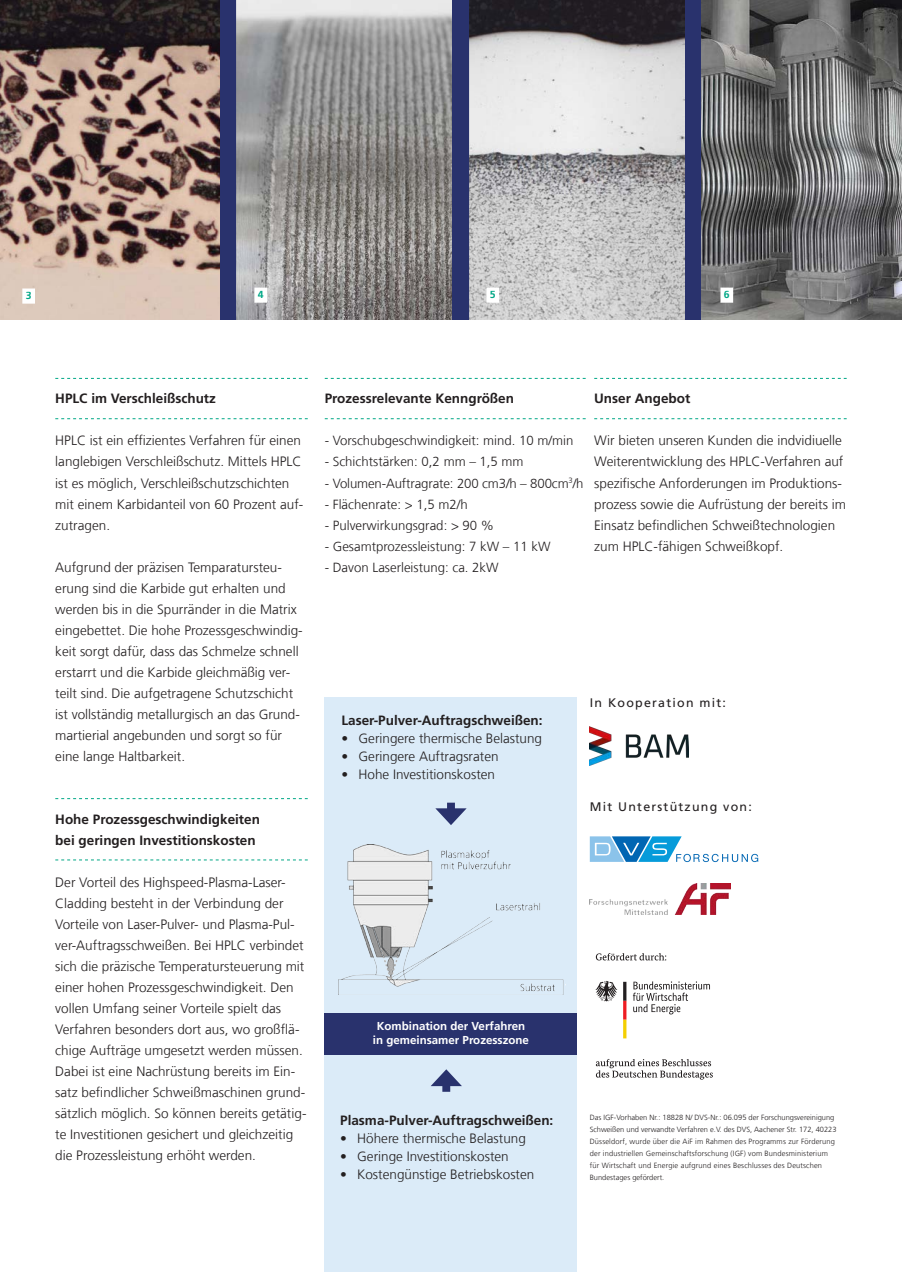
<style>
.page{position:relative;width:902px;height:1272px;background:#fff}
.page>*{position:absolute;margin:0;border:0;box-sizing:border-box;transform-origin:0 0}
._06_Fließtext{font:300 13.5px/21px "Frutiger LT Com";color:#231f20}
._11_Zwischenüberschr{font:700 13.5px/21px "Frutiger LT Com";color:#231f20}
._06_Fließtext-2{font:700 13.5px "Frutiger LT Com";color:#231f20}
._06_Fließtext-3{font:300 13.2px "Frutiger LT Com";color:#231f20}
._04_Einleitungstext{font:12.45px "Frutiger LT Com";letter-spacing:.1em;color:#231f20}
._06_Fließtext-4{font:700 11.55px "Frutiger LT Com";color:#fff}
.t1{font:700 10.5px "Frutiger LT Com";color:#00a786}
._06_Fließtext-5{font:300 7.5px/12px "Frutiger LT Com";letter-spacing:.02em;color:#231f20}
</style>
<div class="page">
<div style="left:325px;top:697px;width:252px;height:574px;background:#dbebf8"></div>
<svg style="left:55px;top:378px;width:253px;height:1px"></svg>
<svg style="left:55px;top:418px;width:253px;height:1px"></svg>
<svg style="left:55px;top:798px;width:253px;height:1px"></svg>
<svg style="left:55px;top:859px;width:253px;height:1px"></svg>
<svg style="left:594px;top:378px;width:252px;height:1px"></svg>
<svg style="left:594px;top:418px;width:252px;height:1px"></svg>
<svg style="left:325px;top:378px;width:260px;height:1px"></svg>
<svg style="left:325px;top:418px;width:260px;height:1px"></svg>
<div style="left:325px;top:1013px;width:252px;height:41px;background:#29326d"></div>
<img style="left:338px;top:844px;width:226px;height:150px">
<div style="left:0;top:0;width:901px;height:319px;background:#29326d"></div>
<img style="left:701px;top:0;width:200px;height:319px">
<img style="left:469px;top:0;width:215px;height:319px">
<img style="left:0;top:0;width:219px;height:319px">
<img style="left:236px;top:0;width:215px;height:319px">
<div style="left:442px;top:1079px;width:8px;height:12px;background:#29326d"></div>
<svg style="left:431px;top:1069px;width:31px;height:17px"></svg>
<div style="left:447px;top:802px;width:8px;height:12px;background:#29326d"></div>
<svg style="left:435px;top:808px;width:31px;height:17px"></svg>
<img style="left:589px;top:726px;width:99px;height:39px">
<svg style="left:589px;top:836px;width:169px;height:26px"></svg>
<svg style="left:595px;top:953px;width:71px;height:7px"></svg>
<svg style="left:595px;top:1059px;width:117px;height:20px"></svg>
<svg style="left:595px;top:980px;width:22px;height:21px"></svg>
<svg style="left:623px;top:981px;width:3px;height:57px"></svg>
<svg style="left:632px;top:981px;width:78px;height:33px"></svg>
<img style="left:589px;top:883px;width:141px;height:31px">
<div style="left:256px;top:289px;width:9px;height:12px;background:#fff"></div>
<div style="left:254px;top:287px;width:13px;height:16px;border:3px solid #fff"></div>
<div style="left:24px;top:290px;width:10px;height:12px;background:#fff"></div>
<div style="left:22px;top:288px;width:13px;height:15px;border:3px solid #fff"></div>
<div style="left:488px;top:289px;width:9px;height:12px;background:#fff"></div>
<div style="left:486px;top:287px;width:13px;height:16px;border:3px solid #fff"></div>
<div style="left:722px;top:289px;width:9px;height:12px;background:#fff"></div>
<div style="left:720px;top:287px;width:13px;height:16px;border:3px solid #fff"></div>
<p class="t1" style="left:26px;top:289px;width:7px">3</p>
<p class="t1" style="left:258px;top:289px;width:7px">4</p>
<p class="t1" style="left:490px;top:289px;width:7px">5</p>
<p class="t1" style="left:723px;top:289px;width:7px">6</p>
<p class="_11_Zwischenüberschr" style="left:55px;top:388px;width:162px">HPLC im Verschleißschutz</p>
<p class="_06_Fließtext" style="left:55px;top:430px;width:250px">HPLC ist ein effizientes Verfahren für einen langlebigen Verschleißschutz. Mittels HPLC ist es möglich, Verschleißschutzschichten mit einem Karbidanteil von 60 Prozent auf&shy;zutragen.</p>
<p class="_06_Fließtext" style="left:55px;top:556px;width:249px">Aufgrund der präzisen Temparatursteu&shy;erung sind die Karbide gut erhalten und werden bis in die Spurränder in die Matrix eingebettet. Die hohe Prozessgeschwindig&shy;keit sorgt dafür, dass das Schmelze schnell erstarrt und die Karbide gleichmäßig ver&shy;teilt sind. Die aufgetragene Schutzschicht ist vollständig metallurgisch an das Grund&shy;martierial angebunden und sorgt so für eine lange Haltbarkeit.</p>
<p class="_11_Zwischenüberschr" style="left:55px;top:808px;width:206px">Hohe Prozessgeschwindigkeiten bei geringen Investitionskosten</p>
<p class="_06_Fließtext" style="left:55px;top:871px;width:251px">Der Vorteil des Highspeed-Plasma-Laser-Cladding besteht in der Verbindung der Vorteile von Laser-Pulver- und Plasma-Pul&shy;ver-Auftragsschweißen. Bei HPLC verbindet sich die präzische Temperatursteuerung mit einer hohen Prozessgeschwindigkeit. Den vollen Umfang seiner Vorteile spielt das Verfahren besonders dort aus, wo großflä&shy;chige Aufträge umgesetzt werden müssen.</p>
<p class="_06_Fließtext" style="left:55px;top:1060px;width:253px">Dabei ist eine Nachrüstung bereits im Ein&shy;satz befindlicher Schweißmaschinen grund&shy;sätzlich möglich. So können bereits getätig&shy;te Investitionen gesichert und gleichzeitig die Prozessleistung erhöht werden.</p>
<p class="_11_Zwischenüberschr" style="left:325px;top:388px;width:191px">Prozessrelevante Kenngrößen</p>
<p class="_06_Fließtext-3" style="left:325px;top:433px;width:250px">- Vorschubgeschwindigkeit: mind. 10 m/min</p>
<p class="_06_Fließtext-3" style="left:325px;top:454px;width:200px">- Schichtstärken: 0,2 mm – 1,5 mm</p>
<p class="_06_Fließtext-3" style="left:325px;top:475px;width:260px">- Volumen-Auftragrate: 200 cm3/h – 800cm<sup>3</sup>/h</p>
<p class="_06_Fließtext-3" style="left:325px;top:496px;width:144px">- Flächenrate: &gt; 1,5 m2/h</p>
<p class="_06_Fließtext-3" style="left:325px;top:517px;width:171px">- Pulverwirkungsgrad: &gt; 90 %</p>
<p class="_06_Fließtext-3" style="left:325px;top:538px;width:227px">- Gesamtprozessleistung: 7 kW – 11 kW</p>
<p class="_06_Fließtext-3" style="left:325px;top:559px;width:175px">- Davon Laserleistung: ca. 2kW</p>
<p class="_11_Zwischenüberschr" style="left:594px;top:388px;width:97px">Unser Angebot</p>
<p class="_06_Fließtext" style="left:594px;top:430px;width:253px">Wir bieten unseren Kunden die indvidiuelle Weiterentwicklung des HPLC-Verfahren auf spezifische Anforderungen im Produktions&shy;prozess sowie die Aufrüstung der bereits im Einsatz befindlichen Schweißtechnologien zum HPLC-fähigen Schweißkopf.</p>
<p class="_06_Fließtext-2" style="left:341px;top:712px;width:203px">Laser-Pulver-Auftragschweißen:</p>
<p class="_06_Fließtext" style="left:341px;top:728px;width:202px">• Geringere thermische Belastung</p>
<p class="_06_Fließtext" style="left:341px;top:746px;width:159px">• Geringere Auftragsraten</p>
<p class="_06_Fließtext" style="left:341px;top:764px;width:155px">• Hohe Investitionskosten</p>
<p class="_04_Einleitungstext" style="left:589px;top:695px;width:138px">In Kooperation mit:</p>
<p class="_04_Einleitungstext" style="left:589px;top:799px;width:163px">Mit Unterstützung von:</p>
<p class="_06_Fließtext-4" style="left:377px;top:1018px;width:150px">Kombination der Verfahren</p>
<p class="_06_Fließtext-4" style="left:373px;top:1033px;width:157px">in gemeinsamer Prozesszone</p>
<p class="_06_Fließtext-2" style="left:340px;top:1112px;width:215px">Plasma-Pulver-Auftragschweißen:</p>
<p class="_06_Fließtext" style="left:340px;top:1127px;width:187px">• Höhere thermische Belastung</p>
<p class="_06_Fließtext" style="left:340px;top:1145px;width:170px">• Geringe Investitionskosten</p>
<p class="_06_Fließtext" style="left:340px;top:1163px;width:196px">• Kostengünstige Betriebskosten</p>
<p class="_06_Fließtext-5" style="left:589px;top:1111px;width:248px">Das IGF-Vorhaben Nr.: 18828 N/ DVS-Nr.: 06.095 der Forschungsvereinigung Schweißen und verwandte Verfahren e.V. des DVS, Aachener Str. 172, 40223<br>Düsseldorf, wurde über die AiF im Rahmen des Programms zur Förderung der industriellen Gemeinschaftsforschung (IGF) vom Bundesministerium für Wirtschaft und Energie aufgrund eines Beschlusses des Deutschen Bundestages gefördert.</p>
</div>
